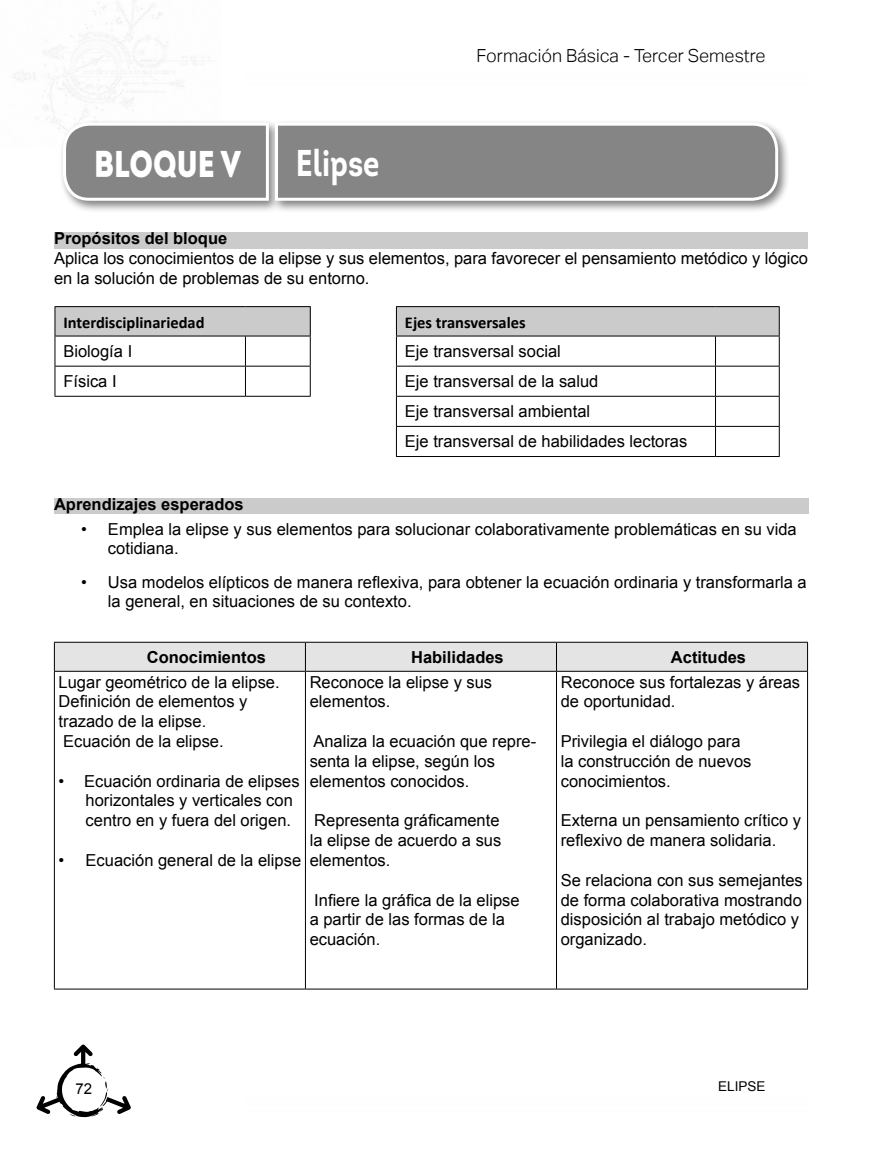
<style>
.page{position:relative;width:893px;height:1149px;background:#fff}
.page>*{position:absolute;margin:0;border:0;box-sizing:border-box;transform-origin:0 0}
.t1{font:37.2px "Intro Black Caps";color:#fff;scale:.8 1}
.t2{font:700 37.2px "Intro";color:#fff;scale:.8 1}
.t3{font:300 18px "Aktiv Grotesk";color:#000}
.t4{font:16.5px/19.8px "Arial";color:#000}
.t5{font:700 16.5px "Arial";color:#000}
.t6{font:700 16.5px "Calibri";color:#000}
.t7{font:15px "Arial";color:#000}
.t8{font:13.5px "Arial";color:#000}
</style>
<div class="page">
<svg style="left:37px;top:1044px;width:94px;height:72px"></svg>
<img style="left:11px;top:0;width:204px;height:129px">
<div style="left:59px;top:119px;width:731px;height:94px;background:#000;opacity:.5"></div>
<svg style="left:62px;top:121px;width:718px;height:81px;background:#939393"></svg>
<div style="left:55px;top:306px;width:255px;height:30px;background:#cbcbcb"></div>
<hr style="left:55px;top:306px;width:190px;height:1px;background:#000">
<hr style="left:245px;top:306px;width:66px;height:1px;background:#000">
<hr style="left:55px;top:335px;width:190px;height:1px;background:#000">
<hr style="left:245px;top:335px;width:66px;height:1px;background:#000">
<hr style="left:55px;top:365px;width:190px;height:1px;background:#000">
<hr style="left:245px;top:365px;width:66px;height:1px;background:#000">
<hr style="left:55px;top:396px;width:190px;height:1px;background:#000">
<hr style="left:245px;top:396px;width:66px;height:1px;background:#000">
<svg style="left:55px;top:307px;width:1px;height:58px"></svg>
<hr style="left:55px;top:366px;width:1px;height:30px;background:#000">
<svg style="left:245px;top:336px;width:1px;height:29px"></svg>
<svg style="left:310px;top:307px;width:1px;height:58px"></svg>
<hr style="left:245px;top:366px;width:1px;height:30px;background:#000">
<hr style="left:310px;top:366px;width:1px;height:30px;background:#000">
<div style="left:396px;top:306px;width:383px;height:30px;background:#cbcbcb"></div>
<hr style="left:396px;top:306px;width:319px;height:1px;background:#000">
<hr style="left:715px;top:306px;width:65px;height:1px;background:#000">
<hr style="left:396px;top:335px;width:319px;height:1px;background:#000">
<hr style="left:715px;top:335px;width:65px;height:1px;background:#000">
<hr style="left:396px;top:365px;width:319px;height:1px;background:#000">
<hr style="left:715px;top:365px;width:65px;height:1px;background:#000">
<hr style="left:396px;top:396px;width:319px;height:1px;background:#000">
<hr style="left:715px;top:396px;width:65px;height:1px;background:#000">
<hr style="left:396px;top:426px;width:319px;height:1px;background:#000">
<hr style="left:715px;top:426px;width:65px;height:1px;background:#000">
<hr style="left:396px;top:456px;width:319px;height:1px;background:#000">
<hr style="left:715px;top:456px;width:65px;height:1px;background:#000">
<svg style="left:396px;top:307px;width:1px;height:58px"></svg>
<hr style="left:396px;top:366px;width:1px;height:30px;background:#000">
<hr style="left:396px;top:396px;width:1px;height:30px;background:#000">
<hr style="left:396px;top:426px;width:1px;height:30px;background:#000">
<svg style="left:715px;top:336px;width:1px;height:29px"></svg>
<svg style="left:779px;top:307px;width:1px;height:58px"></svg>
<hr style="left:715px;top:366px;width:1px;height:30px;background:#000">
<hr style="left:779px;top:366px;width:1px;height:30px;background:#000">
<hr style="left:715px;top:396px;width:1px;height:30px;background:#000">
<hr style="left:779px;top:396px;width:1px;height:30px;background:#000">
<hr style="left:715px;top:426px;width:1px;height:30px;background:#000">
<hr style="left:779px;top:426px;width:1px;height:30px;background:#000">
<div style="left:54px;top:232px;width:754px;height:16px;background:#cbcbcb"></div>
<div style="left:54px;top:498px;width:754px;height:15px;background:#cbcbcb"></div>
<hr style="left:54px;top:641px;width:251px;height:1px;background:#000">
<hr style="left:305px;top:641px;width:251px;height:1px;background:#000">
<hr style="left:556px;top:641px;width:252px;height:1px;background:#000">
<hr style="left:54px;top:988px;width:251px;height:1px;background:#000">
<hr style="left:305px;top:988px;width:251px;height:1px;background:#000">
<hr style="left:556px;top:988px;width:252px;height:1px;background:#000">
<hr style="left:54px;top:671px;width:1px;height:317px;background:#000">
<svg style="left:54px;top:642px;width:754px;height:29px;background:#dbdbdb"></svg>
<hr style="left:305px;top:671px;width:1px;height:317px;background:#000">
<hr style="left:556px;top:671px;width:1px;height:317px;background:#000">
<hr style="left:807px;top:671px;width:1px;height:317px;background:#000">
<h1 class="t1" style="left:94px;top:140px;width:185px">BLOQUE v</h1>
<h1 class="t2" style="left:296px;top:139px;width:106px">Elipse</h1>
<p class="t3" style="left:477px;top:46px;width:290px">Formación Básica - Tercer Semestre</p>
<p class="t5" style="left:54px;top:227px;width:175px">Propósitos del bloque</p>
<p class="t4" style="left:54px;top:248px;width:755px">Aplica los conocimientos de la elipse y sus elementos, para favorecer el pensamiento metódico y lógico en la solución de problemas de su entorno.</p>
<p class="t6" style="left:63px;top:310px;width:143px">Interdisciplinariedad</p>
<p class="t4" style="left:63px;top:335px;width:70px;line-height:30.2px">Biología I<br>Física I</p>
<p class="t6" style="left:405px;top:310px;width:122px">Ejes transversales</p>
<p class="t4" style="left:405px;top:335px;width:284px;line-height:30.2px">Eje transversal social<br>Eje transversal de la salud<br>Eje transversal ambiental<br>Eje transversal de habilidades lectoras</p>
<p class="t5" style="left:54px;top:492px;width:191px">Aprendizajes esperados</p>
<p class="t4" style="left:108px;top:519px;width:690px;line-height:18.9px;text-indent:-27px">• Emplea la elipse y sus elementos para solucionar colaborativamente problemáticas en su vida cotidiana.</p>
<p class="t4" style="left:108px;top:572px;width:700px;line-height:18.9px;text-indent:-27px">• Usa modelos elípticos de manera reflexiva, para obtener la ecuación ordinaria y transformarla a la general, en situaciones de su contexto.</p>
<p class="t5" style="left:147px;top:645px;width:121px">Conocimientos</p>
<p class="t5" style="left:411px;top:645px;width:94px">Habilidades</p>
<p class="t5" style="left:671px;top:645px;width:77px">Actitudes</p>
<p class="t4" style="left:59px;top:671px;width:223px">Lugar geométrico de la elipse.<br>Definición de elementos y trazado de la elipse.<br>Ecuación de la elipse.</p>
<p class="t4" style="left:86px;top:770px;width:216px;text-indent:-27px">• Ecuación ordinaria de elipses horizontales y verticales con centro en y fuera del origen.</p>
<p class="t4" style="left:59px;top:849px;width:244px">• Ecuación general de la elipse</p>
<p class="t4" style="left:561px;top:671px;width:241px">Reconoce sus fortalezas y áreas de oportunidad.</p>
<p class="t4" style="left:561px;top:731px;width:192px">Privilegia el diálogo para la construcción de nuevos conocimientos.</p>
<p class="t4" style="left:561px;top:810px;width:242px">Externa un pensamiento crítico y reflexivo de manera solidaria.</p>
<p class="t4" style="left:561px;top:869px;width:244px">Se relaciona con sus semejantes de forma colaborativa mostrando disposición al trabajo metódico y organizado.</p>
<p class="t4" style="left:310px;top:671px;width:184px">Reconoce la elipse y sus elementos.</p>
<p class="t4" style="left:310px;top:731px;width:228px">Analiza la ecuación que repre&shy;senta la elipse, según los elementos conocidos.</p>
<p class="t4" style="left:310px;top:810px;width:193px;text-align:justify">Representa gráficamente la elipse de acuerdo a sus elementos.</p>
<p class="t4" style="left:310px;top:889px;width:212px">Infiere la gráfica de la elipse a partir de las formas de la ecuación.</p>
<p class="t7" style="left:75px;top:1078px;width:18px">72</p>
<p class="t8" style="left:718px;top:1076px;width:49px">ELIPSE</p>
</div>
